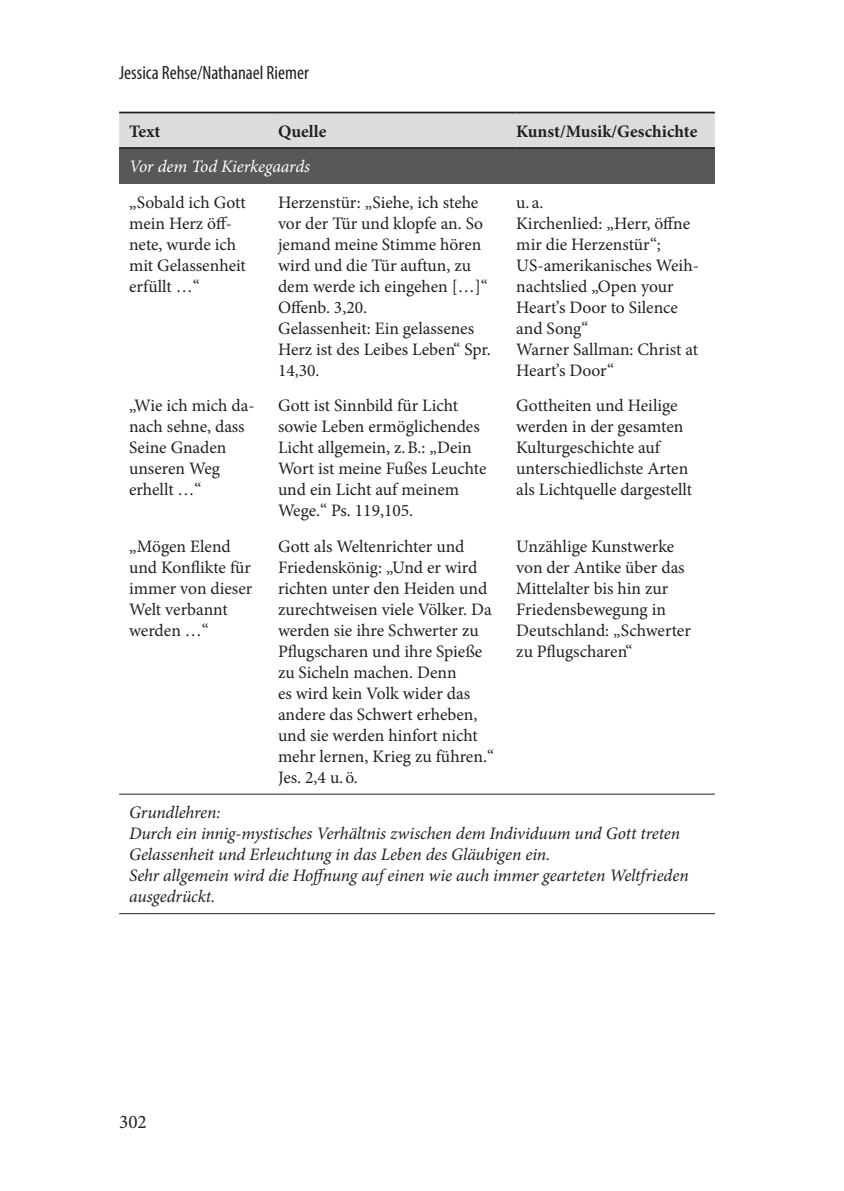
<style>
.page{position:relative;width:844px;height:1191px;background:#fff}
.page>*{position:absolute;margin:0;border:0;box-sizing:border-box;transform-origin:0 0}
.t1{font:condensed 19.25px "Myriad Pro";color:#231f20}
.t2{font:19.25px "Minion Pro";color:#231f20}
.t3{font:17.5px/21px "Minion Pro";color:#231f20}
.t4{font:italic 17.5px/21px "Minion Pro";letter-spacing:-.01em;color:#231f20}
.t5{font:700 17.5px "Minion Pro";color:#231f20}
.t6{font:italic 17.5px "Minion Pro";letter-spacing:-.005em;color:#fff}
</style>
<div class="page">
<div style="left:119px;top:113px;width:595px;height:34px;background:#dcdddf"></div>
<div style="left:119px;top:148px;width:595px;height:35px;background:#57585a"></div>
<hr style="left:119px;top:112px;width:159px;height:1px;background:#231f20">
<hr style="left:278px;top:112px;width:238px;height:1px;background:#231f20">
<hr style="left:516px;top:112px;width:198px;height:1px;background:#231f20">
<hr style="left:119px;top:147px;width:159px;height:2px;background:#231f20">
<hr style="left:278px;top:147px;width:238px;height:2px;background:#231f20">
<hr style="left:516px;top:147px;width:198px;height:2px;background:#231f20">
<hr style="left:119px;top:794px;width:159px;height:1px;background:#231f20">
<hr style="left:278px;top:794px;width:238px;height:1px;background:#231f20">
<hr style="left:516px;top:794px;width:198px;height:1px;background:#231f20">
<hr style="left:119px;top:913px;width:159px;height:1px;background:#231f20">
<hr style="left:278px;top:913px;width:238px;height:1px;background:#231f20">
<hr style="left:516px;top:913px;width:198px;height:1px;background:#231f20">
<p class="t1" style="left:119px;top:61px;width:191px">Jessica Rehse/Nathanael Riemer</p>
<p class="t5" style="left:129px;top:119px;width:33px">Text</p>
<p class="t5" style="left:278px;top:119px;width:50px">Quelle</p>
<p class="t5" style="left:516px;top:119px;width:182px">Kunst/Musik/Geschichte</p>
<p class="t6" style="left:129px;top:155px;width:183px">Vor dem Tod Kierkegaards</p>
<p class="t3" style="left:129px;top:192px;width:118px">„Sobald ich Gott mein Herz öff&shy;nete, wurde ich mit Gelassenheit erfüllt …“</p>
<p class="t3" style="left:278px;top:192px;width:214px">Herzenstür: „Siehe, ich stehe vor der Tür und klopfe an. So jemand meine Stimme hören wird und die Tür auftun, zu dem werde ich eingehen […]“<br>Offenb. 3,20.<br>Gelassenheit: Ein gelassenes<br>Herz ist des Leibes Leben“ Spr.<br>14,30.</p>
<p class="t3" style="left:516px;top:192px;width:184px">u. a.<br>Kirchenlied: „Herr, öffne mir die Herzenstür“;<br>US-amerikanisches Weih&shy;nachtslied „Open your<br>Heart’s Door to Silence and Song“<br>Warner Sallman: Christ at<br>Heart’s Door“</p>
<p class="t3" style="left:129px;top:395px;width:127px">„Wie ich mich da&shy;nach sehne, dass<br>Seine Gnaden unseren Weg erhellt …“</p>
<p class="t3" style="left:278px;top:395px;width:210px">Gott ist Sinnbild für Licht sowie Leben ermöglichendes<br>Licht allgemein, z.B.: „Dein<br>Wort ist meine Fußes Leuchte und ein Licht auf meinem<br>Wege.“ Ps. 119,105.</p>
<p class="t3" style="left:516px;top:395px;width:177px">Gottheiten und Heilige werden in der gesamten<br>Kulturgeschichte auf unterschiedlichste Arten als Lichtquelle dargestellt</p>
<p class="t3" style="left:129px;top:535px;width:125px">„Mögen Elend und Konflikte für immer von dieser<br>Welt verbannt werden …“</p>
<p class="t3" style="left:278px;top:535px;width:217px">Gott als Weltenrichter und<br>Friedenskönig: „Und er wird richten unter den Heiden und zurechtweisen viele Völker. Da werden sie ihre Schwerter zu<br>Pflugscharen und ihre Spieße zu Sicheln machen. Denn<br>es wird kein Volk wider das andere das Schwert erheben, und sie werden hinfort nicht mehr lernen, Krieg zu führen.“<br>Jes. 2,4 u.ö.</p>
<p class="t3" style="left:516px;top:535px;width:176px">Unzählige Kunstwerke von der Antike über das<br>Mittelalter bis hin zur<br>Friedensbewegung in<br>Deutschland: „Schwerter zu Pflugscharen“</p>
<p class="t4" style="left:129px;top:802px;width:561px">Grundlehren:<br>Durch ein innig-mystisches Verhältnis zwischen dem Individuum und Gott treten Gelassenheit und Erleuchtung in das Leben des Gläubigen ein.<br>Sehr allgemein wird die Hoffnung auf einen wie auch immer gearteten Weltfrieden ausgedrückt.</p>
<p class="t2" style="left:119px;top:1109px;width:29px">302</p>
</div>
